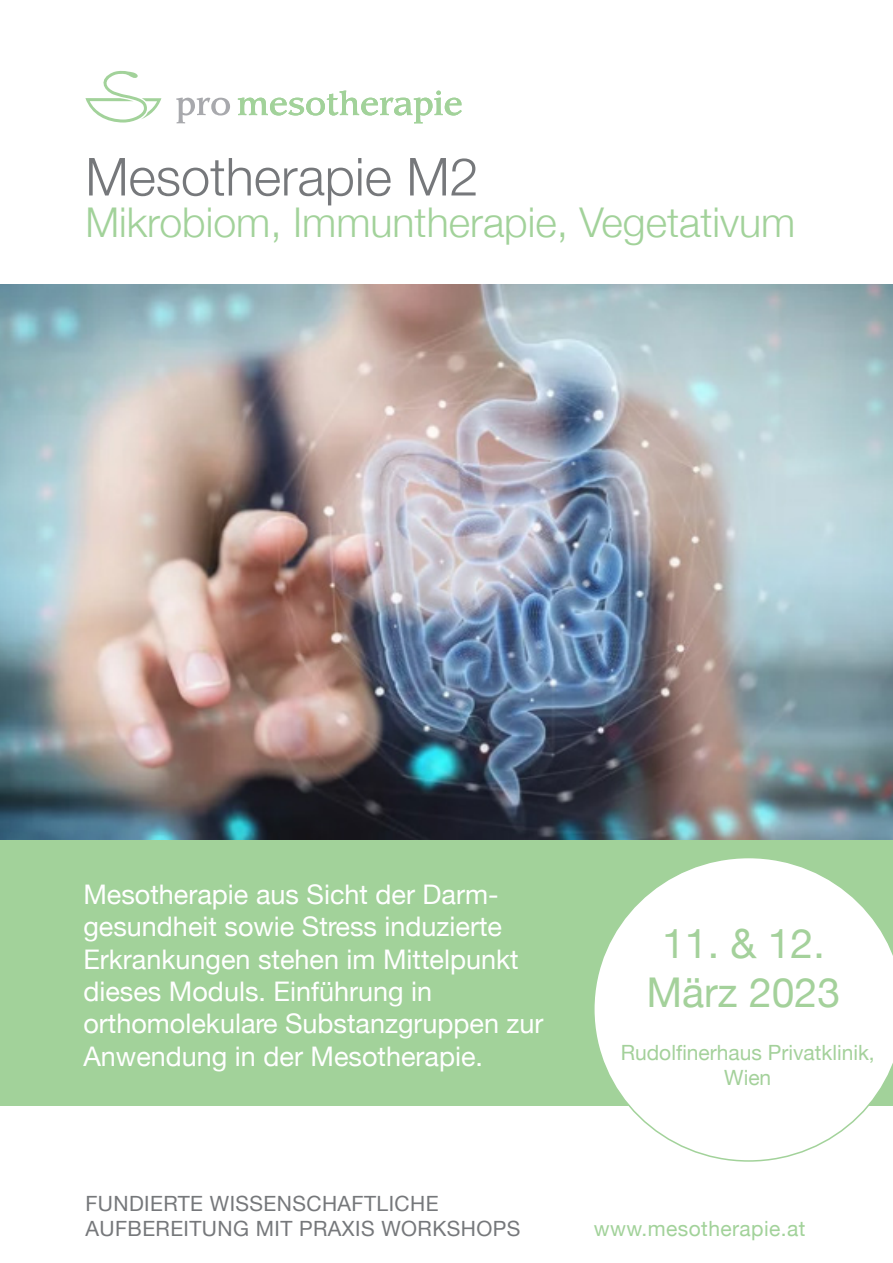
<style>
.page{position:relative;width:893px;height:1263px;background:#fff}
.page>*{position:absolute;margin:0;border:0;box-sizing:border-box;transform-origin:0 0}
.t1{font:300 52.5px "Helvetica Neue";color:#76787b}
.t2{font:300 40.95px "Helvetica Neue";color:#a2d29a}
.t3{font:40.95px/49.2px "Helvetica Neue";color:#a4d19b;text-align:center}
.t4{font:27px/32.4px "Helvetica Neue";color:#fff}
.t5{font:21px "Helvetica Neue";letter-spacing:.02em;color:#76787b}
.t6{font:21px/24.5px "Helvetica Neue";color:#a4d19b;text-align:center}
.t7{font:21px "Helvetica Neue";letter-spacing:.02em;color:#a2d29a}
</style>
<div class="page">
<div style="left:0;top:839px;width:893px;height:267px;background:#a2d29a"></div>
<img style="left:0;top:284px;width:893px;height:556px">
<svg style="left:238px;top:91px;width:224px;height:32px"></svg>
<svg style="left:176px;top:98px;width:54px;height:25px"></svg>
<svg style="left:85px;top:71px;width:76px;height:52px"></svg>
<svg style="left:594px;top:858px;width:299px;height:304px"></svg>
<p class="t1" style="left:85px;top:134px;width:395px">Mesotherapie M2</p>
<p class="t2" style="left:85px;top:189px;width:711px">Mikrobiom, Immuntherapie, Vegetativum</p>
<p class="t4" style="left:83px;top:878px;width:462px">Mesotherapie aus Sicht der Darm&shy;gesundheit sowie Stress induzierte Erkrankungen stehen im Mittelpunkt dieses Moduls. Einführung in orthomolekulare Substanzgruppen zur Anwendung in der Mesotherapie.</p>
<h2 class="t3" style="left:646px;top:918px;width:195px">11. &amp; 12.<br>März 2023</h2>
<p class="t6" style="left:621px;top:1040px;width:255px">Rudolfinerhaus Privatklinik,<br>Wien</p>
<p class="t5" style="left:85px;top:1188px;width:355px">FUNDIERTE WISSENSCHAFTLICHE</p>
<p class="t5" style="left:85px;top:1213px;width:436px">AUFBEREITUNG MIT PRAXIS WORKSHOPS</p>
<p class="t7" style="left:594px;top:1213px;width:213px">www.mesotherapie.at</p>
</div>
